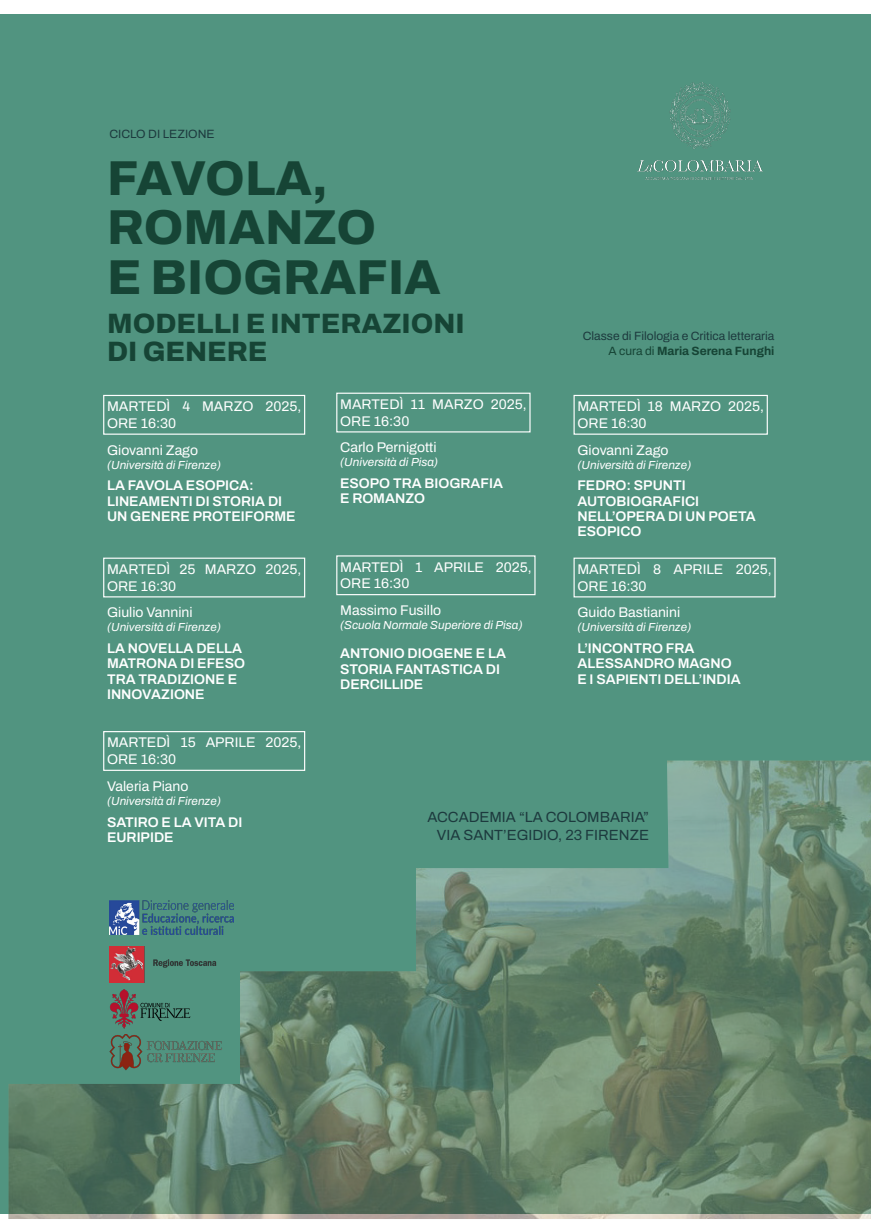
<style>
.page{position:relative;width:871px;height:1219px;background:#fff}
.page>*{position:absolute;margin:0;border:0;box-sizing:border-box;transform-origin:0 0}
.Titolo_ciclo{font:800 49px/49px "Archivo";color:#164435}
.Sottotitolo_ciclo{font:800 28px/28px "Archivo";color:#164435}
.t1{font:14.7px/17.7px "Archivo";color:#1d3a3e;text-align:right}
.Titoletto_lezione{font:600 14px/15.2px "Archivo";color:#fff}
.Data_Evento{font:14px/16.8px "Archivo";color:#fff}
.t2{font:12px/14.4px "Archivo";color:#1d3a3e;text-align:right}
.t3{font:italic 600 11.7px "Archivo";color:#fff}
.s1{color:#164435}
.s2{font-weight:700;color:#164435}
</style>
<div class="page">
<div style="left:0;top:14px;width:870px;height:1199px;background:#519480"></div>
<img style="left:637px;top:83px;width:124px;height:96px">
<img style="left:9px;top:760px;width:861px;height:459px">
<div style="left:103px;top:395px;width:202px;height:40px;border:1px solid #fff"></div>
<div style="left:336px;top:393px;width:194px;height:39px;border:1px solid #fff"></div>
<div style="left:573px;top:395px;width:194px;height:40px;border:1px solid #fff"></div>
<div style="left:103px;top:558px;width:202px;height:39px;border:1px solid #fff"></div>
<div style="left:336px;top:555px;width:199px;height:40px;border:1px solid #fff"></div>
<div style="left:573px;top:558px;width:202px;height:39px;border:1px solid #fff"></div>
<div style="left:103px;top:731px;width:202px;height:40px;border:1px solid #fff"></div>
<img style="left:110px;top:901px;width:123px;height:33px">
<img style="left:109px;top:946px;width:109px;height:37px">
<img style="left:107px;top:989px;width:89px;height:42px">
<img style="left:107px;top:1034px;width:115px;height:37px">
<p class="t2" style="left:109px;top:127px;width:107px">CICLO DI LEZIONE</p>
<p class="Titolo_ciclo" style="left:107px;top:154px;width:335px">FAVOLA,<br>ROMANZO<br>E BIOGRAFIA</p>
<p class="Sottotitolo_ciclo" style="left:107px;top:309px;width:359px">MODELLI E INTERAZIONI<br>DI GENERE</p>
<p class="Data_Evento" style="left:107px;top:398px;width:196px">MARTEDÌ 4 MARZO 2025,<br>ORE 16:30</p>
<p class="Data_Evento" style="left:107px;top:441px;width:92px">Giovanni Zago</p>
<p class="t3" style="left:107px;top:456px;width:115px">(Università di Firenze)</p>
<p class="Titoletto_lezione" style="left:107px;top:478px;width:190px">LA FAVOLA ESOPICA:<br>LINEAMENTI DI STORIA DI<br>UN GENERE PROTEIFORME</p>
<p class="Data_Evento" style="left:107px;top:561px;width:196px">MARTEDÌ 25 MARZO 2025,<br>ORE 16:30</p>
<p class="Data_Evento" style="left:107px;top:604px;width:87px">Giulio Vannini</p>
<p class="t3" style="left:107px;top:619px;width:115px">(Università di Firenze)</p>
<p class="Titoletto_lezione" style="left:107px;top:641px;width:139px">LA NOVELLA DELLA<br>MATRONA DI EFESO<br>TRA TRADIZIONE E<br>INNOVAZIONE</p>
<p class="Data_Evento" style="left:340px;top:396px;width:188px">MARTEDÌ 11 MARZO 2025,<br>ORE 16:30</p>
<p class="Data_Evento" style="left:340px;top:439px;width:98px">Carlo Pernigotti</p>
<p class="t3" style="left:340px;top:454px;width:99px">(Università di Pisa)</p>
<p class="Titoletto_lezione" style="left:340px;top:476px;width:164px">ESOPO TRA BIOGRAFIA<br>E ROMANZO</p>
<p class="Data_Evento" style="left:340px;top:558px;width:193px">MARTEDÌ 1 APRILE 2025,<br>ORE 16:30</p>
<p class="Data_Evento" style="left:340px;top:602px;width:102px">Massimo Fusillo</p>
<p class="t3" style="left:340px;top:616px;width:184px">(Scuola Normale Superiore di Pisa)</p>
<p class="Titoletto_lezione" style="left:340px;top:646px;width:167px">ANTONIO DIOGENE E LA<br>STORIA FANTASTICA DI<br>DERCILLIDE</p>
<p class="t2" style="left:582px;top:329px;width:193px">Classe di Filologia e Critica letteraria<br><span class="s1">A cura di</span> <span class="s2">Maria Serena Funghi</span></p>
<p class="Data_Evento" style="left:577px;top:398px;width:188px">MARTEDÌ 18 MARZO 2025,<br>ORE 16:30</p>
<p class="Data_Evento" style="left:577px;top:441px;width:92px">Giovanni Zago</p>
<p class="t3" style="left:577px;top:456px;width:115px">(Università di Firenze)</p>
<p class="Titoletto_lezione" style="left:577px;top:478px;width:180px">FEDRO: SPUNTI<br>AUTOBIOGRAFICI<br>NELL’OPERA DI UN POETA<br>ESOPICO</p>
<p class="Data_Evento" style="left:577px;top:561px;width:196px">MARTEDÌ 8 APRILE 2025,<br>ORE 16:30</p>
<p class="Data_Evento" style="left:577px;top:604px;width:104px">Guido Bastianini</p>
<p class="t3" style="left:577px;top:619px;width:115px">(Università di Firenze)</p>
<p class="Titoletto_lezione" style="left:577px;top:641px;width:165px">L’INCONTRO FRA<br>ALESSANDRO MAGNO<br>E I SAPIENTI DELL’INDIA</p>
<p class="Data_Evento" style="left:107px;top:734px;width:196px">MARTEDÌ 15 APRILE 2025,<br>ORE 16:30</p>
<p class="Data_Evento" style="left:107px;top:778px;width:83px">Valeria Piano</p>
<p class="t3" style="left:107px;top:792px;width:115px">(Università di Firenze)</p>
<p class="Titoletto_lezione" style="left:107px;top:814px;width:137px">SATIRO E LA VITA DI<br>EURIPIDE</p>
<p class="t1" style="left:427px;top:808px;width:223px">ACCADEMIA “LA COLOMBARIA”<br>VIA SANT’EGIDIO, 23 FIRENZE</p>
</div>
